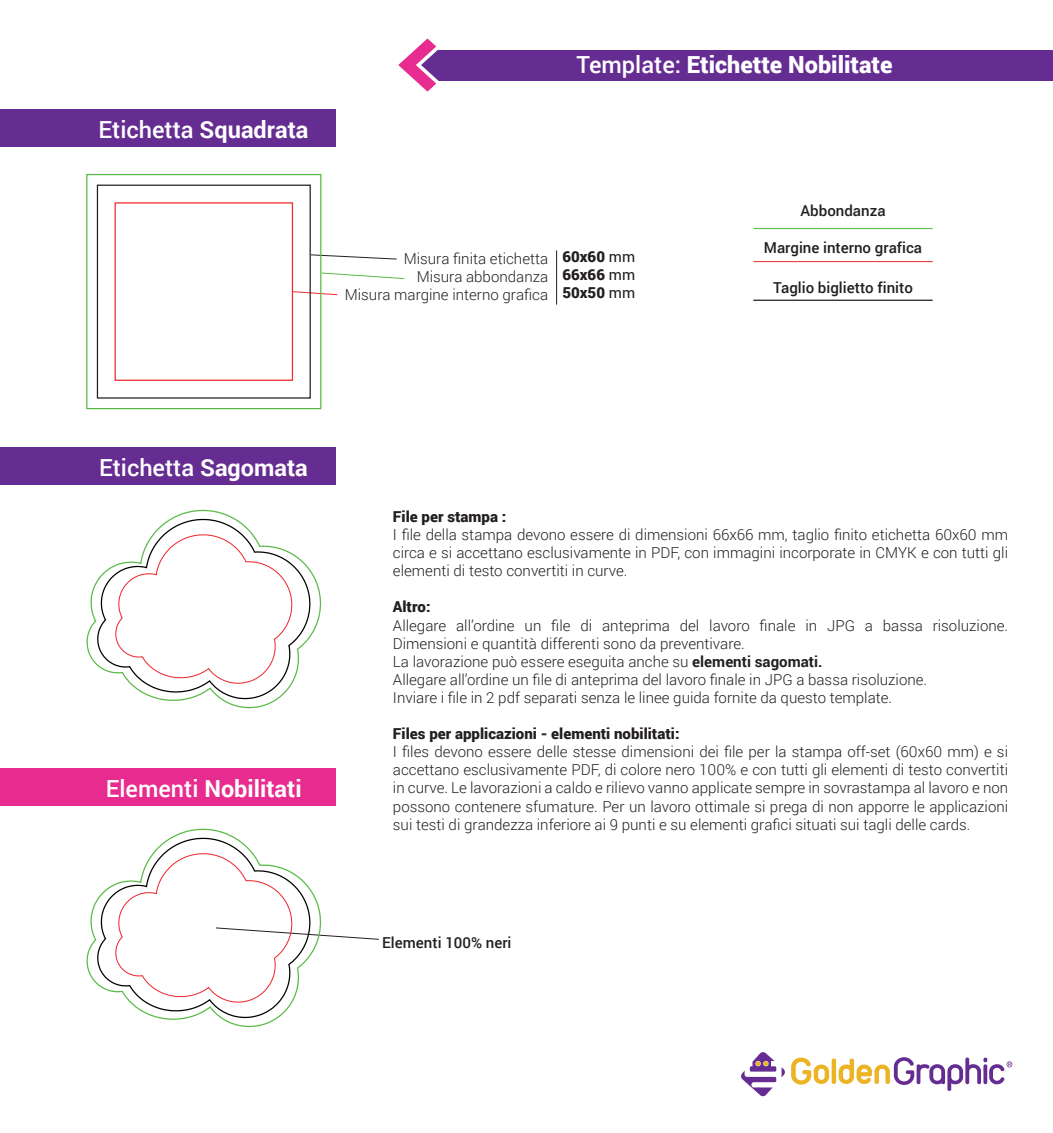
<style>
.page{position:relative;width:1053px;height:1133px;background:#fff}
.page>*{position:absolute;margin:0;border:0;box-sizing:border-box;transform-origin:0 0}
.t1{font:500 23.5px "Roboto";color:#fff}
.t2{font:900 23.5px "Roboto";color:#fff}
.t3{font:700 23.5px "Roboto";color:#fff}
.t4{font:300 15.12px/18.1px "Roboto";color:#231f20;text-align:justify}
.t5{font:900 15.12px/18.1px "Roboto";color:#231f20;text-align:justify}
.t6{font:500 15.12px "Roboto";color:#231f20}
.s1{font-weight:700}
.s2{font-weight:500}
.s3{font-weight:400}
</style>
<div class="page">
<div style="left:0;top:446px;width:336px;height:38px;background:#652d91"></div>
<div style="left:0;top:109px;width:336px;height:38px;background:#652d91"></div>
<hr style="left:753px;top:228px;width:179px;height:1px;background:#5aba47">
<hr style="left:753px;top:261px;width:179px;height:1px;background:#ee2b30">
<hr style="left:753px;top:299px;width:179px;height:2px;background:#231f20">
<svg style="left:791px;top:1057px;width:221px;height:33px"></svg>
<svg style="left:741px;top:1052px;width:44px;height:44px"></svg>
<div style="left:415px;top:50px;width:637px;height:30px;background:#652d91"></div>
<div style="left:0;top:768px;width:336px;height:37px;background:#e82c8f"></div>
<svg style="left:398px;top:38px;width:43px;height:54px"></svg>
<hr style="left:556px;top:250px;width:1px;height:54px;background:#231f20">
<svg style="left:311px;top:254px;width:86px;height:6px"></svg>
<svg style="left:293px;top:291px;width:45px;height:4px"></svg>
<svg style="left:321px;top:272px;width:84px;height:7px"></svg>
<div style="left:97px;top:184px;width:214px;height:214px;border:1px solid #231f20"></div>
<div style="left:86px;top:174px;width:235px;height:235px;border:1px solid #5aba47"></div>
<div style="left:114px;top:202px;width:179px;height:179px;border:1px solid #ee2b30"></div>
<svg style="left:86px;top:509px;width:236px;height:199px"></svg>
<svg style="left:86px;top:828px;width:293px;height:199px"></svg>
<h1 class="t1" style="left:99px;top:113px;width:211px">Etichetta <span class="s1">Squadrata</span></h1>
<h1 class="t2" style="left:576px;top:48px;width:317px"><span class="s2">Template:</span> Etichette Nobilitate</h1>
<p class="t4" style="left:345px;top:249px;width:205px;text-align:right">Misura finita etichetta<br>Misura abbondanza<br>Misura margine interno grafica</p>
<p class="t5" style="left:562px;top:247px;width:74px">60x60 <span class="s3">mm </span>66x66 <span class="s3">mm </span>50x50 <span class="s3">mm</span></p>
<p class="t6" style="left:800px;top:200px;width:86px">Abbondanza</p>
<p class="t6" style="left:763px;top:237px;width:160px">Margine interno grafica</p>
<p class="t6" style="left:773px;top:276px;width:141px">Taglio biglietto finito</p>
<h1 class="t1" style="left:99px;top:450px;width:210px">Etichetta <span class="s1">Sagomata</span></h1>
<h1 class="t3" style="left:106px;top:771px;width:197px"><span class="s2">Elementi</span> Nobilitati</h1>
<p class="t5" style="left:393px;top:506px;width:115px">File per stampa :</p>
<p class="t4" style="left:393px;top:525px;width:616px">I file della stampa devono essere di dimensioni 66x66 mm, taglio finito etichetta 60x60 mm circa e si accettano esclusivamente in PDF, con immagini incorporate in CMYK e con tutti gli elementi di testo convertiti in curve.</p>
<p class="t5" style="left:393px;top:597px;width:39px">Altro:</p>
<p class="t4" style="left:393px;top:615px;width:616px;text-align:left">Allegare all’ordine un file di anteprima del lavoro finale in JPG a bassa risoluzione.<br>Dimensioni e quantità differenti sono da preventivare.<br>La lavorazione può essere eseguita anche su <span class="s1">elementi sagomati.<br></span>Allegare all’ordine un file di anteprima del lavoro finale in JPG a bassa risoluzione.<br>Inviare i file in 2 pdf separati senza le linee guida fornite da questo template.</p>
<p class="t5" style="left:393px;top:723px;width:288px">Files per applicazioni - elementi nobilitati:</p>
<p class="t4" style="left:393px;top:742px;width:616px">I files devono essere delle stesse dimensioni dei file per la stampa off-set (60x60 mm) e si accettano esclusivamente PDF, di colore nero 100% e con tutti gli elementi di testo convertiti in curve. Le lavorazioni a caldo e rilievo vanno applicate sempre in sovrastampa al lavoro e non possono contenere sfumature. Per un lavoro ottimale si prega di non apporre le applicazioni sui testi di grandezza inferiore ai 9 punti e su elementi grafici situati sui tagli delle cards.</p>
<p class="t6" style="left:382px;top:931px;width:131px">Elementi 100% neri</p>
</div>
